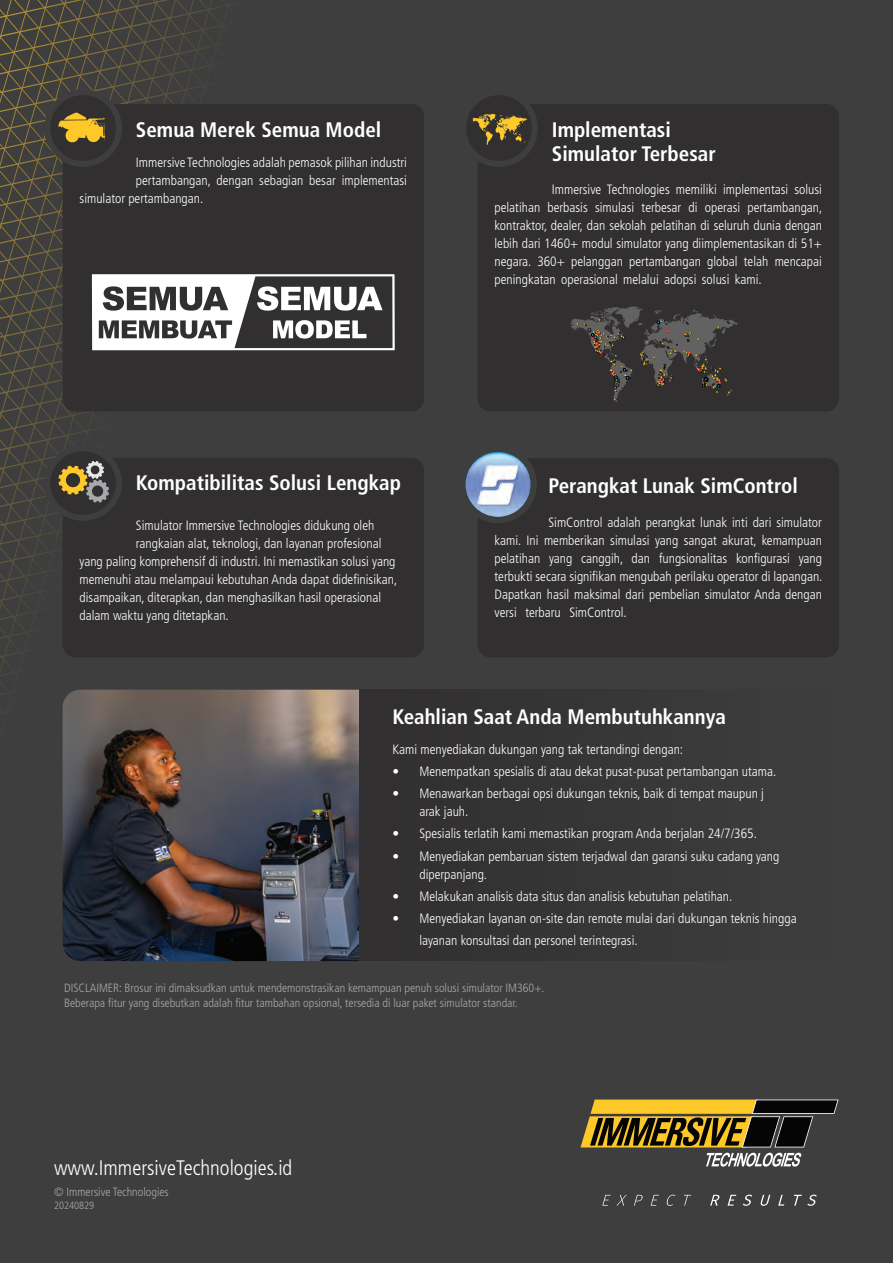
<style>
.page{position:relative;width:893px;height:1263px;background:#3e3e3f}
.page>*{position:absolute;margin:0;border:0;box-sizing:border-box;transform-origin:0 0}
.t1{font:700 condensed 21px/24px "Frutiger LT Std";color:#fff}
.t2{font:300 condensed 21px "Frutiger LT Std";color:#fff}
.t3{font:300 condensed 13.5px/18px "Frutiger LT Std";color:#fff}
.t4{font:300 condensed 12px/14.4px "Frutiger LT Std";color:#a8a9ad}
.t5{font:300 condensed 10.5px "Frutiger LT Std";color:#a8a9ad}
</style>
<div class="page">
<div style="left:477px;top:458px;width:362px;height:199px;background:#312f30;border-radius:13px"></div>
<div style="left:477px;top:104px;width:362px;height:307px;background:#312f30;border-radius:13px"></div>
<svg style="left:463px;top:92px;width:72px;height:72px"></svg>
<div style="left:460px;top:89px;width:78px;height:78px;border:6px solid #3e3e3f;border-radius:50%"></div>
<svg style="left:0;top:0;width:527px;height:767px"></svg>
<svg style="left:570px;top:306px;width:168px;height:96px"></svg>
<img style="left:63px;top:690px;width:296px;height:271px">
<div style="left:359px;top:690px;width:478px;height:271px;background:#373637"></div>
<svg style="left:580px;top:1099px;width:259px;height:48px"></svg>
<svg style="left:706px;top:1153px;width:95px;height:13px"></svg>
<svg style="left:602px;top:1195px;width:25px;height:10px"></svg>
<svg style="left:634px;top:1195px;width:9px;height:10px"></svg>
<svg style="left:651px;top:1195px;width:8px;height:10px"></svg>
<svg style="left:666px;top:1195px;width:9px;height:11px"></svg>
<svg style="left:684px;top:1195px;width:7px;height:10px"></svg>
<svg style="left:710px;top:1195px;width:10px;height:10px"></svg>
<svg style="left:727px;top:1195px;width:9px;height:10px"></svg>
<svg style="left:743px;top:1194px;width:9px;height:12px"></svg>
<svg style="left:760px;top:1195px;width:10px;height:11px"></svg>
<svg style="left:778px;top:1195px;width:6px;height:10px"></svg>
<svg style="left:794px;top:1194px;width:23px;height:12px"></svg>
<div style="left:462px;top:448px;width:72px;height:72px;background:#3e3e3f;border-radius:50%"></div>
<div style="left:459px;top:445px;width:78px;height:78px;border:6px solid #3e3e3f;border-radius:50%"></div>
<img style="left:465px;top:452px;width:66px;height:65px;border-radius:33px">
<h1 class="t1" style="left:136px;top:117px;width:247px">Semua Merek Semua Model</h1>
<p class="t3" style="left:136px;top:154px;width:273px">Immersive Technologies adalah pemasok pilihan industri</p>
<p class="t3" style="left:136px;top:172px;width:273px">pertambangan, dengan sebagian besar implementasi</p>
<p class="t3" style="left:80px;top:190px;width:125px">simulator pertambangan.</p>
<h1 class="t1" style="left:136px;top:471px;width:266px">Kompatibilitas Solusi Lengkap</h1>
<p class="t3" style="left:136px;top:516px;width:240px">Simulator Immersive Technologies didukung oleh</p>
<p class="t3" style="left:136px;top:534px;width:247px">rangkaian alat, teknologi, dan layanan profesional</p>
<p class="t3" style="left:80px;top:552px;width:317px">yang paling komprehensif di industri. Ini memastikan solusi yang</p>
<p class="t3" style="left:80px;top:570px;width:319px">memenuhi atau melampaui kebutuhan Anda dapat didefinisikan,</p>
<p class="t3" style="left:80px;top:588px;width:303px">disampaikan, diterapkan, dan menghasilkan hasil operasional</p>
<p class="t3" style="left:80px;top:606px;width:151px">dalam waktu yang ditetapkan.</p>
<h1 class="t1" style="left:552px;top:117px;width:165px">Implementasi<br>Simulator Terbesar</h1>
<p class="t3" style="left:495px;top:181px;width:329px;text-align:justify;text-indent:57px">Immersive Technologies memiliki implementasi solusi pelatihan berbasis simulasi terbesar di operasi pertambangan, kontraktor, dealer, dan sekolah pelatihan di seluruh dunia dengan lebih dari 1460+ modul simulator yang diimplementasikan di 51+ negara. 360+ pelanggan pertambangan global telah mencapai peningkatan operasional melalui adopsi solusi kami.</p>
<h1 class="t1" style="left:549px;top:474px;width:251px">Perangkat Lunak SimControl</h1>
<p class="t3" style="left:495px;top:513px;width:329px;text-align:justify;text-indent:54px">SimControl adalah perangkat lunak inti dari simulator kami. Ini memberikan simulasi yang sangat akurat, kemampuan pelatihan yang canggih, dan fungsionalitas konfigurasi yang terbukti secara signifikan mengubah perilaku operator di lapangan.<br>Dapatkan hasil maksimal dari pembelian simulator Anda dengan versi terbaru SimControl.</p>
<h1 class="t1" style="left:392px;top:705px;width:335px">Keahlian Saat Anda Membutuhkannya</h1>
<p class="t3" style="left:392px;top:740px;width:292px">Kami menyediakan dukungan yang tak tertandingi dengan:</p>
<p class="t3" style="left:392px;top:762px;width:385px">• Menempatkan spesialis di atau dekat pusat-pusat pertambangan utama.</p>
<p class="t3" style="left:419px;top:785px;width:346px;text-indent:-27px">• Menawarkan berbagai opsi dukungan teknis, baik di tempat maupun j arak jauh.</p>
<p class="t3" style="left:392px;top:825px;width:366px">• Spesialis terlatih kami memastikan program Anda berjalan 24/7/365.</p>
<p class="t3" style="left:419px;top:847px;width:361px;text-indent:-27px">• Menyediakan pembaruan sistem terjadwal dan garansi suku cadang yang diperpanjang.</p>
<p class="t3" style="left:392px;top:887px;width:341px">• Melakukan analisis data situs dan analisis kebutuhan pelatihan.</p>
<p class="t3" style="left:419px;top:908px;width:379px;line-height:21.6px;text-indent:-27px">• Menyediakan layanan on-site dan remote mulai dari dukungan teknis hingga layanan konsultasi dan personel terintegrasi.</p>
<p class="t4" style="left:64px;top:981px;width:482px">DISCLAIMER: Brosur ini dimaksudkan untuk mendemonstrasikan kemampuan penuh solusi simulator IM360+.<br>Beberapa fitur yang disebutkan adalah fitur tambahan opsional, tersedia di luar paket simulator standar.</p>
<h1 class="t2" style="left:54px;top:1155px;width:240px">www.ImmersiveTechnologies.id</h1>
<p class="t4" style="left:54px;top:1185px;width:116px">© Immersive Technologies</p>
<p class="t5" style="left:54px;top:1199px;width:42px">20240829</p>
</div>
